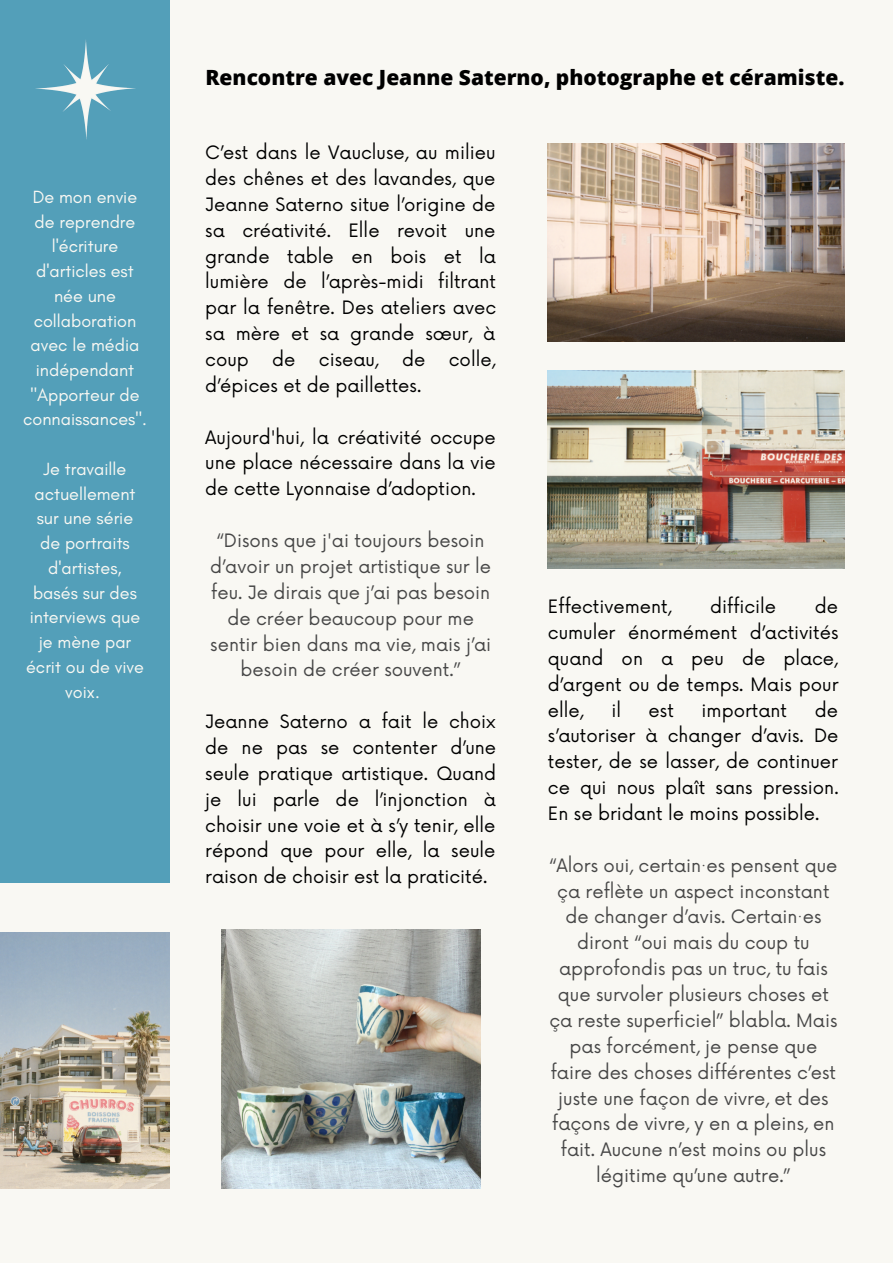
<style>
.page{position:relative;width:893px;height:1264px;background:#fff}
.page>*{position:absolute;margin:0;border:0;box-sizing:border-box;transform-origin:0 0}
.t1{font:800 21px "Open Sans";color:#000}
.t2{font:18px/25.8px "Now";color:#000;text-align:justify}
.t3{font:18px/25.8px "Now";color:#474747;text-align:center}
.t4{font:18px/24.8px "Glacial Indifference";color:#f9f8f3;text-align:center}
</style>
<div class="page">
<div style="left:0;top:0;width:892px;height:1262px;background:#f9f8f3"></div>
<div style="left:0;top:0;width:170px;height:882px;background:#539fb9"></div>
<img style="left:35px;top:40px;width:101px;height:100px">
<img style="left:0;top:932px;width:170px;height:256px">
<img style="left:221px;top:929px;width:259px;height:259px">
<img style="left:548px;top:143px;width:296px;height:198px">
<img style="left:548px;top:370px;width:296px;height:198px">
<p class="t4" style="left:23px;top:184px;width:125px">De mon envie de reprendre l'écriture d'articles est née une collaboration avec le média indépendant "Apporteur de connaissances".</p>
<p class="t4" style="left:26px;top:456px;width:119px">Je travaille actuellement sur une série de portraits d'artistes, basés sur des interviews que je mène par écrit ou de vive voix.</p>
<p class="t1" style="left:205px;top:62px;width:640px">Rencontre avec Jeanne Saterno, photographe et céramiste.</p>
<p class="t2" style="left:205px;top:141px;width:292px">C’est dans le Vaucluse, au milieu des chênes et des lavandes, que Jeanne Saterno situe l’origine de sa créativité. Elle revoit une grande table en bois et la lumière de l’après-midi filtrant par la fenêtre. Des ateliers avec sa mère et sa grande sœur, à coup</p>
<p class="t2" style="left:272px;top:347px;width:25px">de</p>
<p class="t2" style="left:319px;top:347px;width:61px">ciseau,</p>
<p class="t2" style="left:402px;top:347px;width:25px">de</p>
<p class="t2" style="left:449px;top:347px;width:48px">colle,</p>
<p class="t2" style="left:205px;top:373px;width:217px">d’épices et de paillettes.</p>
<p class="t2" style="left:205px;top:425px;width:292px">Aujourd'hui, la créativité occupe une place nécessaire dans la vie de cette Lyonnaise d’adoption.</p>
<p class="t3" style="left:210px;top:528px;width:282px">“Disons que j'ai toujours besoin d’avoir un projet artistique sur le feu. Je dirais que j’ai pas besoin de créer beaucoup pour me sentir bien dans ma vie, mais j’ai besoin de créer souvent.”</p>
<p class="t2" style="left:205px;top:709px;width:292px">Jeanne Saterno a fait le choix de ne pas se contenter d’une seule pratique artistique. Quand je lui parle de l’injonction à choisir une voie et à s’y tenir, elle répond que pour elle, la seule raison de choisir est la praticité.</p>
<p class="t2" style="left:548px;top:594px;width:292px;text-indent:267px">de cumuler énormément d’activités quand on a peu de place, d’argent ou de temps. Mais pour elle,</p>
<p class="t2" style="left:548px;top:594px;width:125px">Effectivement,</p>
<p class="t2" style="left:710px;top:594px;width:68px">difficile</p>
<p class="t2" style="left:548px;top:698px;width:292px;text-indent:267px">de s’autoriser à changer d’avis. De tester, de se lasser, de continuer ce qui nous plaît sans pression.<br>En se bridant le moins possible.</p>
<p class="t3" style="left:549px;top:853px;width:290px">“Alors oui, certain·es pensent que ça reflète un aspect inconstant de changer d’avis. Certain·es diront “oui mais du coup tu approfondis pas un truc, tu fais que survoler plusieurs choses et ça reste superficiel” blabla. Mais pas forcément, je pense que faire des choses différentes c’est juste une façon de vivre, et des façons de vivre, y en a pleins, en fait. Aucune n’est moins ou plus légitime qu’une autre.”</p>
<p class="t2" style="left:611px;top:698px;width:11px">il</p>
<p class="t2" style="left:648px;top:698px;width:27px">est</p>
<p class="t2" style="left:701px;top:698px;width:87px">important</p>
</div>
